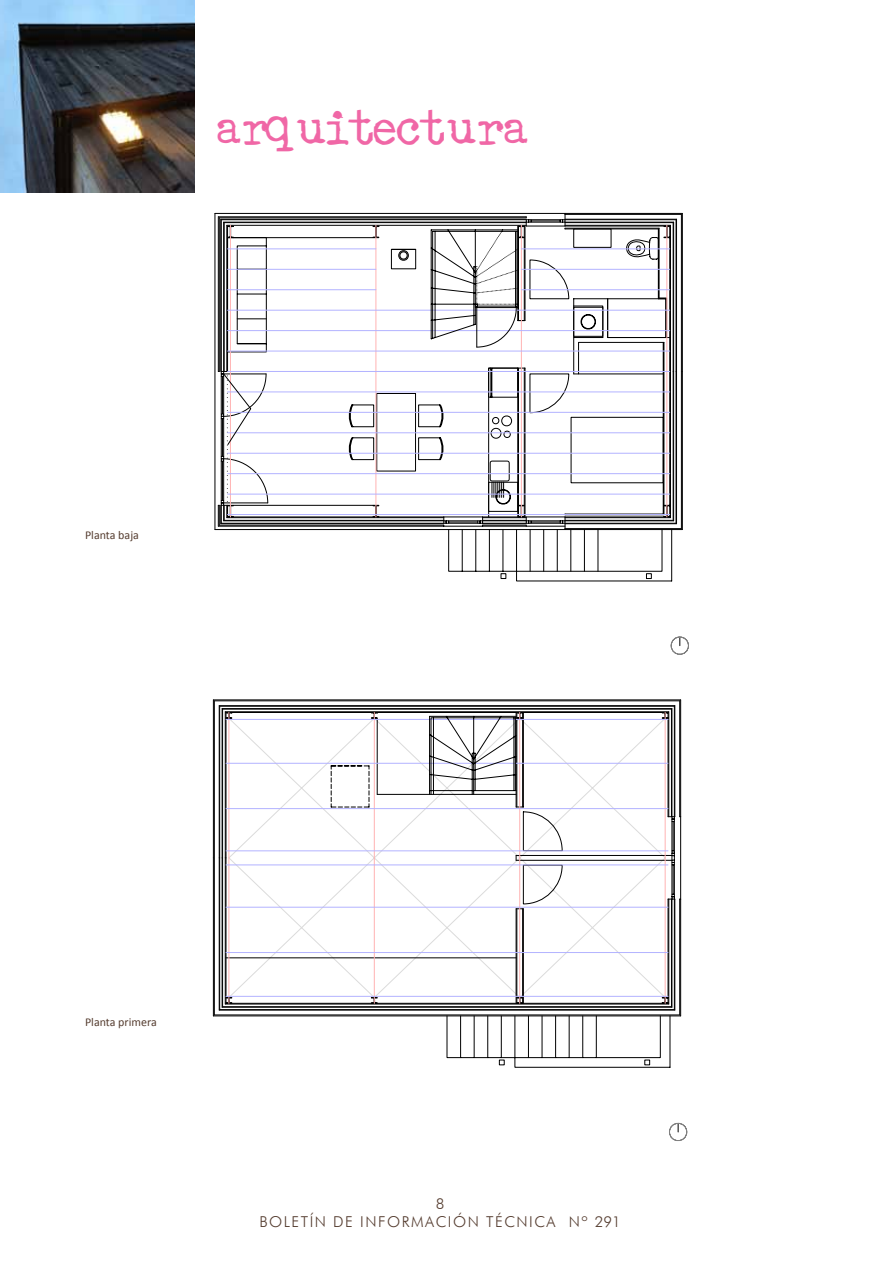
<style>
.page{position:relative;width:893px;height:1263px;background:#fff}
.page>*{position:absolute;margin:0;border:0;box-sizing:border-box;transform-origin:0 0}
.t1{font:37.5px "Acoustic Bass";color:#f067a6}
.t2{font:300 15px/18px "Futura BT";letter-spacing:.1em;color:#553d30;text-align:center}
.t3{font:12px "Calibri";color:#553d30}
</style>
<div class="page">
<img style="left:0;top:0;width:194px;height:192px">
<hr style="left:565px;top:214px;width:116px;height:1px;background:#000">
<hr style="left:565px;top:219px;width:111px;height:1px;background:#000">
<hr style="left:565px;top:213px;width:117px;height:1px;background:#000">
<hr style="left:682px;top:213px;width:1px;height:158px;background:#000">
<hr style="left:681px;top:214px;width:1px;height:157px;background:#000">
<hr style="left:676px;top:219px;width:1px;height:152px;background:#000">
<hr style="left:215px;top:213px;width:350px;height:1px;background:#000">
<hr style="left:215px;top:213px;width:1px;height:316px;background:#000">
<hr style="left:215px;top:529px;width:350px;height:1px;background:#000">
<hr style="left:676px;top:371px;width:1px;height:153px;background:#000">
<hr style="left:681px;top:371px;width:1px;height:158px;background:#000">
<hr style="left:682px;top:371px;width:1px;height:158px;background:#000">
<hr style="left:565px;top:529px;width:117px;height:1px;background:#000">
<hr style="left:565px;top:528px;width:116px;height:1px;background:#000">
<hr style="left:565px;top:523px;width:111px;height:1px;background:#000">
<svg style="left:218px;top:213px;width:456px;height:368px"></svg>
<div style="left:671px;top:634px;width:17px;height:23px;border:1px solid #808080;border-radius:50%"></div>
<svg style="left:228px;top:720px;width:201px;height:276px"></svg>
<hr style="left:226px;top:957px;width:290px;height:1px;background:#000">
<hr style="left:377px;top:718px;width:1px;height:76px;background:#000">
<hr style="left:523px;top:712px;width:1px;height:95px;background:#000">
<svg style="left:331px;top:766px;width:98px;height:143px"></svg>
<hr style="left:213px;top:858px;width:1px;height:158px;background:#000">
<hr style="left:225px;top:1004px;width:444px;height:1px;background:#000">
<hr style="left:223px;top:1006px;width:448px;height:1px;background:#000">
<hr style="left:222px;top:1007px;width:450px;height:1px;background:#000">
<hr style="left:220px;top:1009px;width:454px;height:1px;background:#000">
<hr style="left:219px;top:1010px;width:456px;height:1px;background:#000">
<hr style="left:679px;top:899px;width:1px;height:116px;background:#000">
<hr style="left:680px;top:899px;width:1px;height:117px;background:#000">
<hr style="left:219px;top:858px;width:1px;height:152px;background:#000">
<hr style="left:225px;top:858px;width:1px;height:146px;background:#000">
<hr style="left:226px;top:858px;width:1px;height:145px;background:#000">
<hr style="left:222px;top:858px;width:1px;height:149px;background:#000">
<hr style="left:213px;top:1016px;width:468px;height:1px;background:#000">
<hr style="left:214px;top:1015px;width:466px;height:1px;background:#000">
<svg style="left:226px;top:997px;width:203px;height:7px"></svg>
<hr style="left:214px;top:701px;width:1px;height:314px;background:#000">
<svg style="left:227px;top:713px;width:296px;height:6px"></svg>
<hr style="left:213px;top:700px;width:468px;height:1px;background:#000">
<hr style="left:226px;top:712px;width:1px;height:146px;background:#000">
<hr style="left:225px;top:712px;width:1px;height:146px;background:#000">
<hr style="left:222px;top:709px;width:1px;height:149px;background:#000">
<hr style="left:219px;top:706px;width:1px;height:152px;background:#000">
<hr style="left:680px;top:700px;width:1px;height:117px;background:#000">
<hr style="left:679px;top:701px;width:1px;height:116px;background:#000">
<hr style="left:675px;top:706px;width:1px;height:111px;background:#000">
<hr style="left:674px;top:706px;width:1px;height:111px;background:#000">
<hr style="left:219px;top:705px;width:456px;height:1px;background:#000">
<hr style="left:220px;top:706px;width:454px;height:1px;background:#000">
<hr style="left:222px;top:708px;width:450px;height:1px;background:#000">
<hr style="left:223px;top:709px;width:448px;height:1px;background:#000">
<hr style="left:225px;top:711px;width:444px;height:1px;background:#000">
<hr style="left:226px;top:712px;width:442px;height:1px;background:#000">
<hr style="left:213px;top:700px;width:1px;height:158px;background:#000">
<svg style="left:662px;top:708px;width:19px;height:110px"></svg>
<svg style="left:679px;top:898px;width:2px;height:109px"></svg>
<hr style="left:680px;top:817px;width:1px;height:82px;background:#000">
<hr style="left:229px;top:712px;width:1px;height:291px;background:#ffb3b3">
<hr style="left:374px;top:712px;width:1px;height:291px;background:#ffb3b3">
<hr style="left:519px;top:712px;width:1px;height:291px;background:#ffb3b3">
<hr style="left:665px;top:712px;width:1px;height:291px;background:#ffb3b3">
<hr style="left:226px;top:763px;width:442px;height:1px;background:#b3b3ff">
<hr style="left:226px;top:719px;width:442px;height:1px;background:#b3b3ff">
<hr style="left:226px;top:808px;width:442px;height:1px;background:#b3b3ff">
<hr style="left:226px;top:865px;width:442px;height:1px;background:#b3b3ff">
<hr style="left:226px;top:850px;width:442px;height:1px;background:#b3b3ff">
<hr style="left:226px;top:907px;width:442px;height:1px;background:#b3b3ff">
<hr style="left:226px;top:952px;width:442px;height:1px;background:#b3b3ff">
<hr style="left:226px;top:996px;width:442px;height:1px;background:#b3b3ff">
<hr style="left:377px;top:794px;width:139px;height:1px;background:#000">
<svg style="left:429px;top:716px;width:249px;height:416px"></svg>
<div style="left:669px;top:1120px;width:18px;height:23px;border:1px solid #808080;border-radius:50%"></div>
<h1 class="t1" style="left:214px;top:106px;width:313px">ARQUITECTURA</h1>
<p class="t3" style="left:85px;top:528px;width:55px">Planta baja</p>
<p class="t3" style="left:85px;top:1015px;width:73px">Planta primera</p>
<p class="t2" style="left:259px;top:1195px;width:363px">8<br>BOLETÍN DE INFORMACIÓN TÉCNICA Nº 291</p>
</div>
